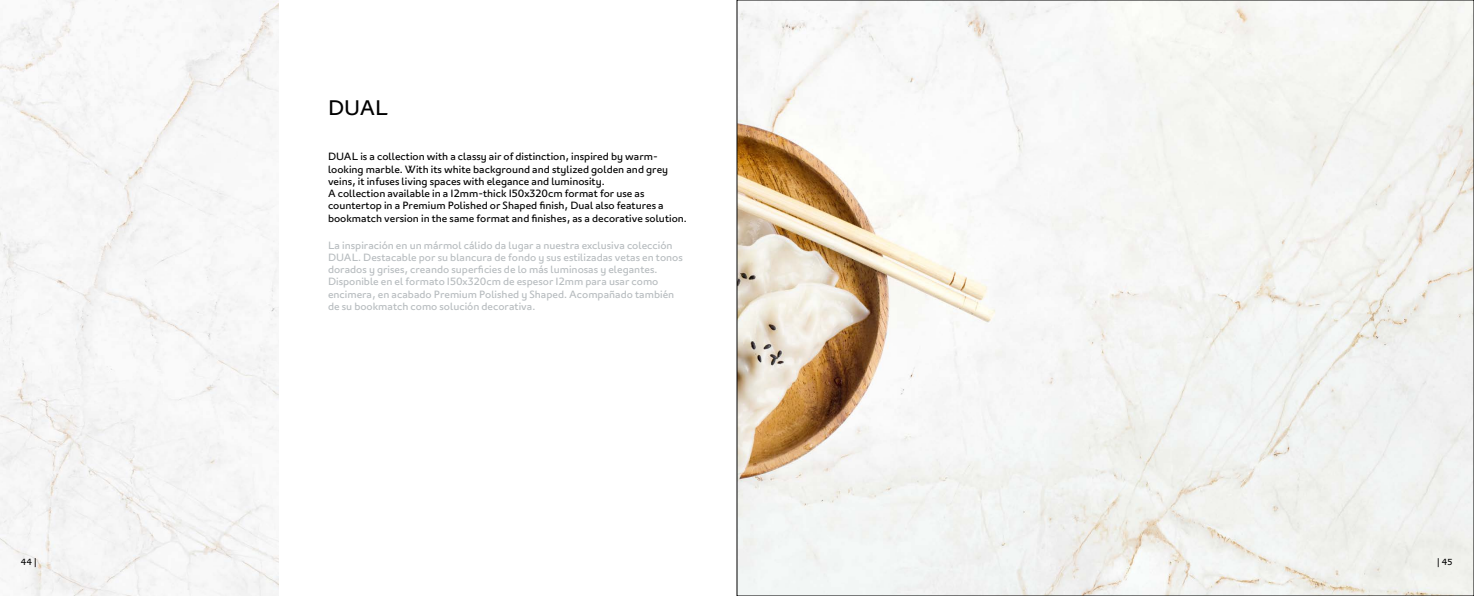
<style>
.page{position:relative;width:1474px;height:596px;background:#fff}
.page>*{position:absolute;margin:0;border:0;box-sizing:border-box;transform-origin:0 0}
.t1{font:21px "London";color:#000}
.t2{font:10.5px/12.2px "London";color:#000}
.t3{font:10.5px/12.2px "London";color:#b7bcbf}
.t4{font:8.75px "London";color:#000}
</style>
<div class="page">
<img style="left:738px;top:2px;width:733px;height:591px">
<img style="left:0;top:0;width:278px;height:595px">
<h1 class="t1" style="left:328px;top:94px;width:62px">DUAL</h1>
<p class="t2" style="left:328px;top:150px;width:360px">DUAL is a collection with a classy air of distinction, inspired by warm&shy;looking marble. With its white background and stylized golden and grey veins, it infuses living spaces with elegance and luminosity.<br>A collection available in a 12mm-thick 150x320cm format for use as countertop in a Premium Polished or Shaped finish, Dual also features a bookmatch version in the same format and finishes, as a decorative solution.</p>
<p class="t3" style="left:328px;top:238px;width:356px">La inspiración en un mármol cálido da lugar a nuestra exclusiva colección DUAL. Destacable por su blancura de fondo y sus estilizadas vetas en tonos dorados y grises, creando superficies de lo más luminosas y elegantes.<br>Disponible en el formato 150x320cm de espesor 12mm para usar como encimera, en acabado Premium Polished y Shaped. Acompañado también de su bookmatch como solución decorativa.</p>
<p class="t4" style="left:21px;top:556px;width:18px">44 |</p>
<p class="t4" style="left:1436px;top:556px;width:17px">| 45</p>
</div>
